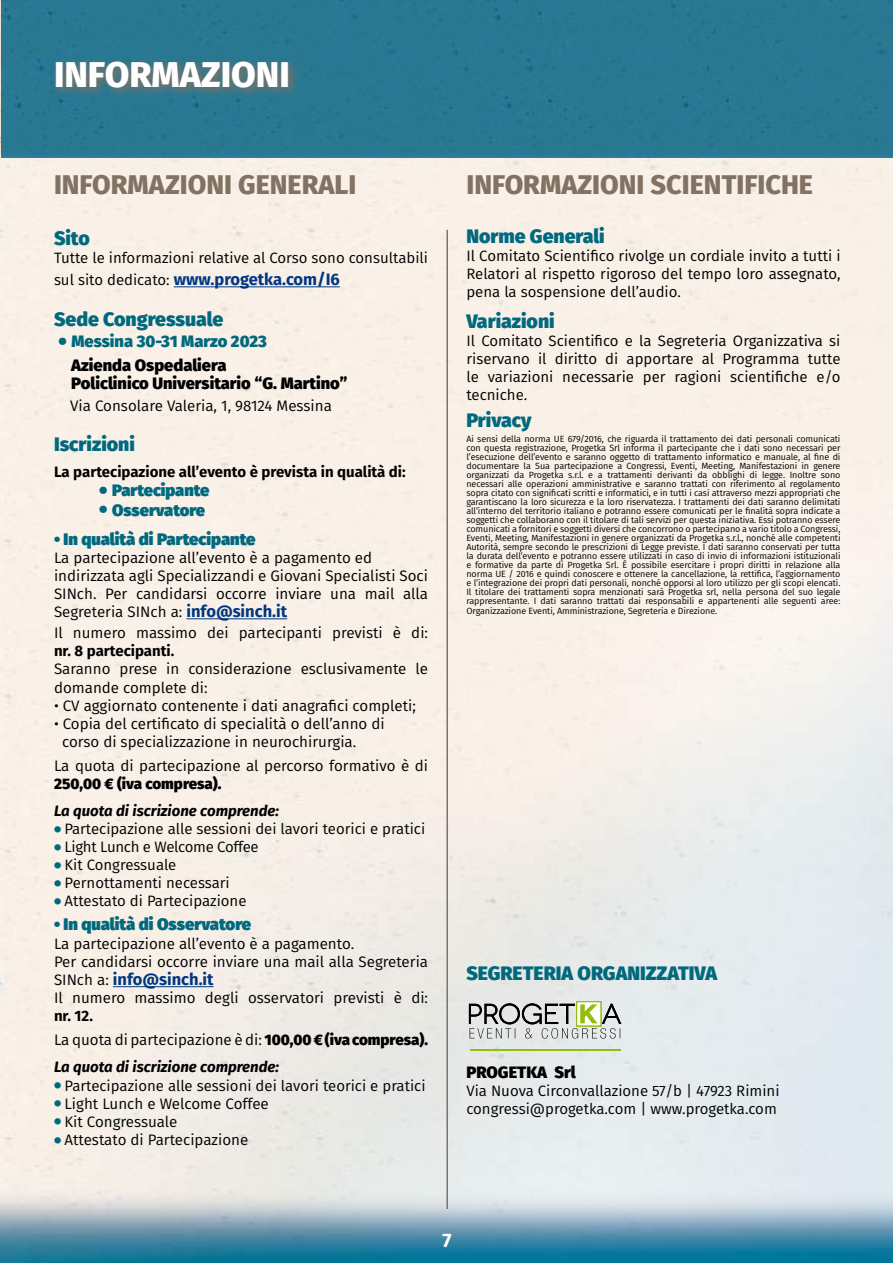
<style>
.page{position:relative;width:893px;height:1263px;background:#fff}
.page>*{position:absolute;margin:0;border:0;box-sizing:border-box;transform-origin:0 0}
.t1{font:800 35.7px "Fira Sans";color:#fff}
.t2{font:800 27px "Fira Sans";color:#827263}
.t3{font:800 19.5px "Fira Sans";color:#00697e}
.t4{font:700 19.5px "Fira Sans";color:#fff}
.t5{font:900 16.65px "Fira Sans";color:#00697e}
.t6{font:700 16.5px "Fira Sans";color:#003782}
.t7{font:800 16.5px "Fira Sans";color:#000}
.t8{font:800 16.5px/24px "Fira Sans";color:#00697e}
.t9{font:900 16.5px "Fira Sans";color:#00697e}
.t10{font:15.15px/18.1px "Fira Sans";color:#000}
.t11{font:800 15.15px "Fira Sans";color:#000}
.t12{font:15px/18px "Fira Sans";color:#000;text-align:justify}
.t13{font:700 15px "Fira Sans";color:#000}
.t14{font:italic 700 15px "Fira Sans";color:#000}
.t15{font:15px "Fira Sans";letter-spacing:-.02em;color:#000}
.t16{font:9px/9px "Fira Sans";letter-spacing:-.01em;color:#000;text-align:justify}
.s1{font-weight:400;font-size:15px;color:#000}
.s2{font-weight:900;font-size:22.5px}
.s3{color:#000}
.s4{font-size:22.5px}
.s5{font-weight:700;font-size:16.5px;color:#003782}
.s6{font-weight:900;font-size:19.5px;color:#00697e}
.s7{font-weight:400;font-size:15.15px;color:#000}
.s8{font-weight:800}
</style>
<div class="page">
<img style="left:0;top:0;width:893px;height:1263px">
<hr style="left:174px;top:286px;width:166px;height:1px;background:#003782">
<hr style="left:186px;top:618px;width:101px;height:1px;background:#003782">
<hr style="left:113px;top:986px;width:101px;height:1px;background:#003782">
<hr style="left:469px;top:1049px;width:151px;height:1px;background:#94bd0f">
<div style="left:576px;top:1001px;width:25px;height:25px;border:1px solid #94bd0f"></div>
<svg style="left:469px;top:1003px;width:152px;height:35px;background:#b5b9af"></svg>
<hr style="left:446px;top:230px;width:2px;height:979px;background:#827263">
<div style="left:1px;top:0;width:892px;height:158px;background:#297893"></div>
<svg style="left:51px;top:60px;width:246px;height:39px"></svg>
<h1 class="t1" style="left:54px;top:44px;width:237px">INFORMAZIONI</h1>
<h2 class="t2" style="left:54px;top:161px;width:304px">INFORMAZIONI GENERALI</h2>
<h3 class="t3" style="left:54px;top:220px;width:37px">Sito</h3>
<h3 class="t12" style="left:54px;top:248px;width:376px">Tutte le informazioni relative al Corso sono consultabili</h3>
<h3 class="t6" style="left:54px;top:266px;width:287px"><span class="s1">sul sito dedicato:</span> www.progetka.com/I6</h3>
<h3 class="t3" style="left:54px;top:301px;width:171px">Sede Congressuale</h3>
<h3 class="t8" style="left:71px;top:328px;width:197px;text-indent:-13px"><span class="s2">•</span> Messina 30-31 Marzo 2023<br><span class="s3">Azienda Ospedaliera</span></h3>
<h3 class="t7" style="left:71px;top:369px;width:278px">Policlinico Universitario “G. Martino”</h3>
<h3 class="t10" style="left:70px;top:396px;width:263px">Via Consolare Valeria, 1, 98124 Messina</h3>
<h3 class="t3" style="left:54px;top:427px;width:82px">Iscrizioni</h3>
<h3 class="t13" style="left:54px;top:459px;width:353px">La partecipazione all’evento è prevista in qualità di:</h3>
<h3 class="t9" style="left:99px;top:475px;width:112px"><span class="s4">•</span> Partecipante</h3>
<h3 class="t9" style="left:99px;top:495px;width:108px"><span class="s4">•</span> Osservatore</h3>
<h3 class="t5" style="left:54px;top:523px;width:203px">• In qualità di Partecipante</h3>
<h3 class="t10" style="left:54px;top:548px;width:376px">La partecipazione all’evento è a pagamento ed indirizzata agli Specializzandi e Giovani Specialisti Soci SINch. Per candidarsi occorre inviare una mail alla Segreteria SINch a: <span class="s5">info@sinch.it</span></h3>
<h3 class="t10" style="left:54px;top:623px;width:376px">Il numero massimo dei partecipanti previsti è di:</h3>
<h3 class="t13" style="left:54px;top:638px;width:122px">nr. 8 partecipanti.</h3>
<h3 class="t10" style="left:54px;top:660px;width:376px">Saranno prese in considerazione esclusivamente le domande complete di:</h3>
<h3 class="t10" style="left:54px;top:696px;width:363px">• CV aggiornato contenente i dati anagrafici completi;</h3>
<h3 class="t10" style="left:62px;top:714px;width:324px;text-indent:-8px">• Copia del certificato di specialità o dell’anno di corso di specializzazione in neurochirurgia.</h3>
<h3 class="t10" style="left:54px;top:756px;width:376px">La quota di partecipazione al percorso formativo è di</h3>
<h3 class="t11" style="left:54px;top:770px;width:169px">250,00 € (iva compresa).</h3>
<h3 class="t14" style="left:54px;top:798px;width:227px">La quota di iscrizione comprende:</h3>
<h3 class="t12" style="left:54px;top:820px;width:373px"><span class="s6">•</span> Partecipazione alle sessioni dei lavori teorici e pratici</h3>
<h3 class="t15" style="left:54px;top:836px;width:206px"><span class="s6">•</span> Light Lunch e Welcome Coffee</h3>
<h3 class="t12" style="left:54px;top:856px;width:124px"><span class="s6">•</span> Kit Congressuale</h3>
<h3 class="t12" style="left:54px;top:874px;width:177px"><span class="s6">•</span> Pernottamenti necessari</h3>
<h3 class="t12" style="left:54px;top:892px;width:194px"><span class="s6">•</span> Attestato di Partecipazione</h3>
<h3 class="t5" style="left:54px;top:909px;width:199px">• In qualità di Osservatore</h3>
<h3 class="t10" style="left:54px;top:934px;width:376px">La partecipazione all’evento è a pagamento.<br>Per candidarsi occorre inviare una mail alla Segreteria</h3>
<h3 class="t6" style="left:54px;top:965px;width:161px"><span class="s7">SINch a:</span> info@sinch.it</h3>
<h3 class="t10" style="left:54px;top:988px;width:376px">Il numero massimo degli osservatori previsti è di:</h3>
<h3 class="t13" style="left:54px;top:1003px;width:40px">nr. 12.</h3>
<h3 class="t10" style="left:54px;top:1031px;width:376px">La quota di partecipazione è di: <span class="s8">100,00 € (iva compresa).</span></h3>
<h3 class="t14" style="left:54px;top:1054px;width:227px">La quota di iscrizione comprende:</h3>
<h3 class="t12" style="left:54px;top:1076px;width:373px"><span class="s6">•</span> Partecipazione alle sessioni dei lavori teorici e pratici</h3>
<h3 class="t10" style="left:54px;top:1094px;width:216px"><span class="s6">•</span> Light Lunch e Welcome Coffee</h3>
<h3 class="t10" style="left:54px;top:1112px;width:125px"><span class="s6">•</span> Kit Congressuale</h3>
<h3 class="t10" style="left:54px;top:1130px;width:196px"><span class="s6">•</span> Attestato di Partecipazione</h3>
<h2 class="t2" style="left:466px;top:161px;width:348px">INFORMAZIONI SCIENTIFICHE</h2>
<h3 class="t3" style="left:466px;top:219px;width:140px">Norme Generali</h3>
<h3 class="t12" style="left:466px;top:247px;width:376px">Il Comitato Scientifico rivolge un cordiale invito a tutti i Relatori al rispetto rigoroso del tempo loro assegnato, pena la sospensione dell’audio.</h3>
<h3 class="t3" style="left:466px;top:304px;width:90px">Variazioni</h3>
<h3 class="t12" style="left:466px;top:331px;width:376px">Il Comitato Scientifico e la Segreteria Organizzativa si riservano il diritto di apportare al Programma tutte le variazioni necessarie per ragioni scientifiche e/o tecniche.</h3>
<h3 class="t3" style="left:466px;top:402px;width:67px">Privacy</h3>
<p class="t16" style="left:466px;top:434px;width:376px">Ai sensi della norma UE 679/2016, che riguarda il trattamento dei dati personali comunicati con questa registrazione, Progetka Srl informa il partecipante che i dati sono necessari per l’esecuzione dell’evento e saranno oggetto di trattamento informatico e manuale, al fine di documentare la Sua partecipazione a Congressi, Eventi, Meeting, Manifestazioni in genere organizzati da Progetka s.r.l. e a trattamenti derivanti da obblighi di legge. Inoltre sono necessari alle operazioni amministrative e saranno trattati con riferimento al regolamento sopra citato con significati scritti e informatici, e in tutti i casi attraverso mezzi appropriati che garantiscano la loro sicurezza e la loro riservatezza. I trattamenti dei dati saranno delimitati all’interno del territorio italiano e potranno essere comunicati per le finalità sopra indicate a soggetti che collaborano con il titolare di tali servizi per questa iniziativa. Essi potranno essere comunicati a fornitori e soggetti diversi che concorrono o partecipano a vario titolo a Congressi, Eventi, Meeting, Manifestazioni in genere organizzati da Progetka s.r.l., nonché alle competenti Autorità, sempre secondo le prescrizioni di Legge previste. I dati saranno conservati per tutta la durata dell’evento e potranno essere utilizzati in caso di invio di informazioni istituzionali e formative da parte di Progetka Srl. È possibile esercitare i propri diritti in relazione alla norma UE / 2016 e quindi conoscere e ottenere la cancellazione, la rettifica, l’aggiornamento e l’integrazione dei propri dati personali, nonché opporsi al loro utilizzo per gli scopi elencati.<br>Il titolare dei trattamenti sopra menzionati sarà Progetka srl, nella persona del suo legale rappresentante. I dati saranno trattati dai responsabili e appartenenti alle seguenti aree:</p>
<p class="t16" style="left:466px;top:606px;width:252px">Organizzazione Eventi, Amministrazione, Segreteria e Direzione.</p>
<h3 class="t3" style="left:466px;top:956px;width:252px">SEGRETERIA ORGANIZZATIVA</h3>
<h3 class="t7" style="left:466px;top:1057px;width:111px">PROGETKA Srl</h3>
<h3 class="t12" style="left:466px;top:1081px;width:315px">Via Nuova Circonvallazione 57/b | 47923 Rimini congressi@progetka.com | www.progetka.com</h3>
<h3 class="t4" style="left:443px;top:1224px;width:11px">7</h3>
</div>
